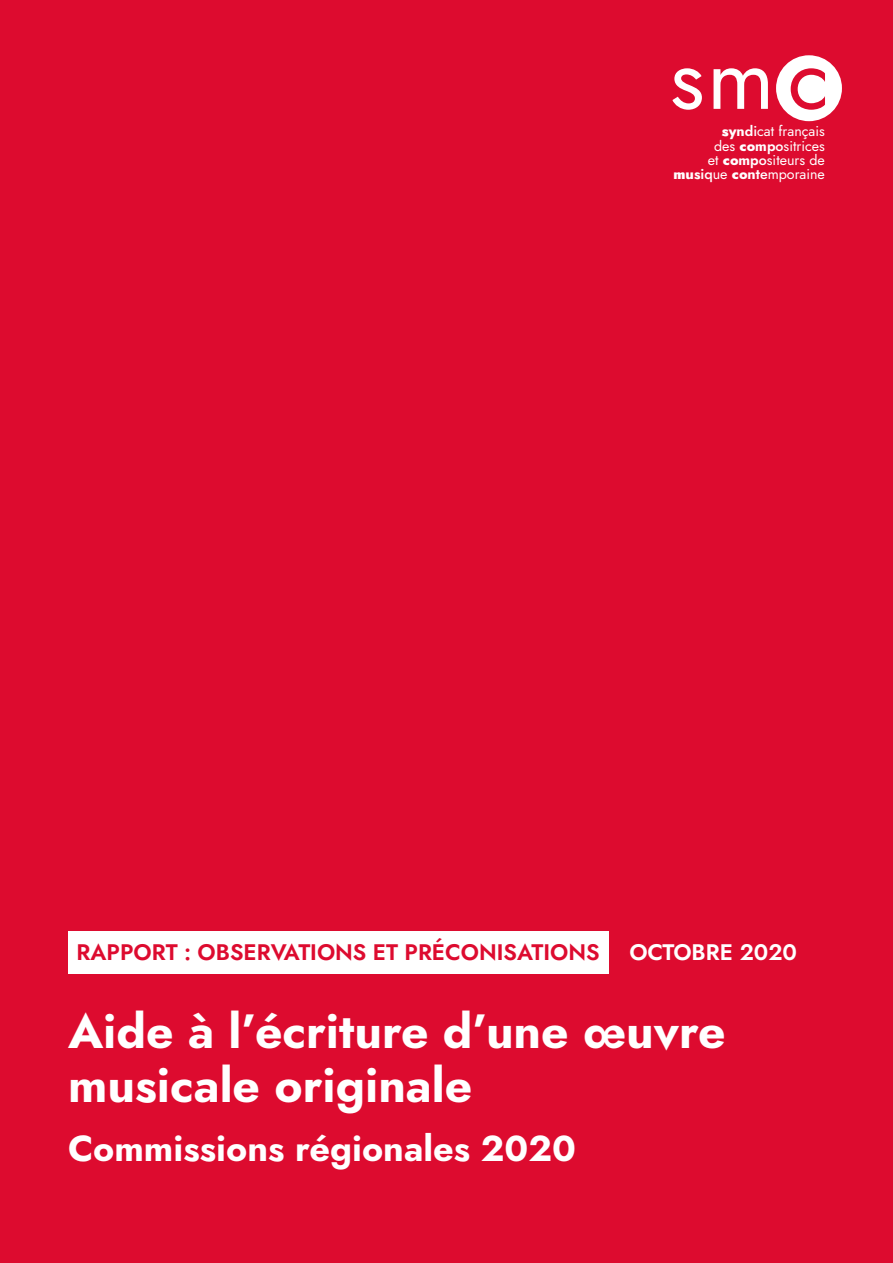
<style>
.page{position:relative;width:893px;height:1263px;background:#dd0b2f}
.page>*{position:absolute;margin:0;border:0;box-sizing:border-box;transform-origin:0 0}
.t1{font:86.25px "Jost";color:#fff}
.t2{font:700 48px/54px "Jost";color:#fff}
.t3{font:700 36px "Jost";color:#fff}
.t4{font:22.5px "Jost Semi";color:#dd0b2f}
.t5{font:22.5px "Jost Semi";color:#fff}
.t6{font:14.25px/14.2px "Jost";color:#fff;text-align:right}
.s1{color:#dd0b2f}
.s2{font-weight:900}
.s3{font-weight:800}
.s4{font-weight:700}
.s5{font-family:"Jost Semi"}
.s6{font-weight:500}
</style>
<div class="page">
<div style="left:776px;top:55px;width:66px;height:66px;background:#fff;border-radius:50%"></div>
<div style="left:68px;top:931px;width:540px;height:43px;background:#fff"></div>
<h1 class="t1" style="left:670px;top:20px;width:161px">sm<span class="s1">c</span></h1>
<p class="t6" style="left:674px;top:124px;width:153px"><span class="s2">s</span><span class="s3">y</span><span class="s4">n</span><span class="s5">d</span><span class="s6">i</span>cat français<br>des <span class="s2">c</span><span class="s3">o</span><span class="s4">m</span><span class="s5">p</span><span class="s6">o</span>sitrices<br>et <span class="s2">c</span><span class="s3">o</span><span class="s4">m</span><span class="s5">p</span><span class="s6">o</span>siteurs de <span class="s2">m</span><span class="s3">u</span><span class="s4">s</span><span class="s5">i</span><span class="s6">q</span>ue <span class="s2">c</span><span class="s3">o</span><span class="s4">n</span><span class="s5">t</span><span class="s6">e</span>mporaine</p>
<p class="t4" style="left:77px;top:936px;width:524px">RAPPORT : OBSERVATIONS ET PRÉCONISATIONS</p>
<p class="t5" style="left:629px;top:936px;width:169px">OCTOBRE 2020</p>
<p class="t2" style="left:68px;top:1004px;width:659px">Aide à l’écriture d’une œuvre musicale originale</p>
<p class="t3" style="left:68px;top:1123px;width:509px">Commissions régionales 2020</p>
</div>
